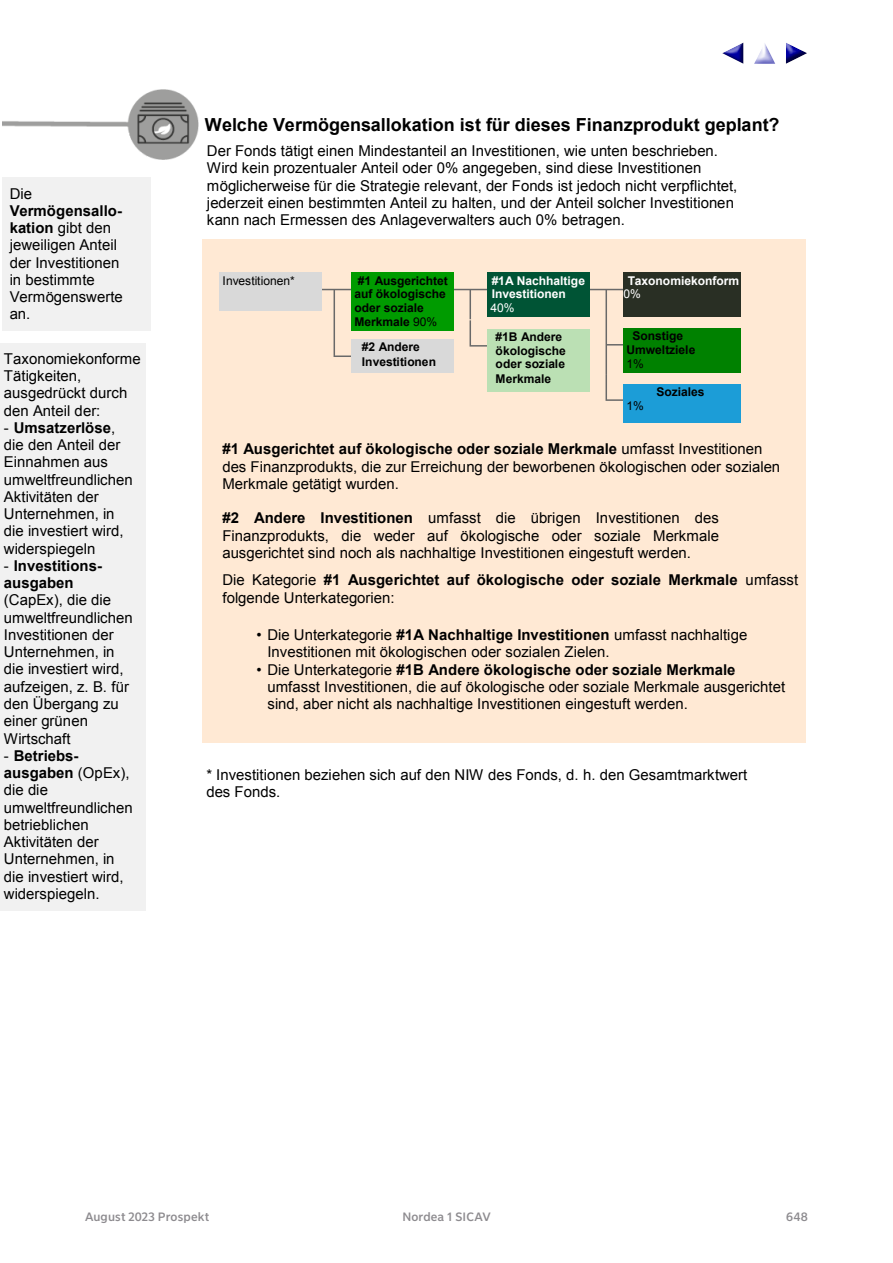
<style>
.page{position:relative;width:893px;height:1263px;background:#fff}
.page>*{position:absolute;margin:0;border:0;box-sizing:border-box;transform-origin:0 0}
.t1{font:700 18px "Arial";color:#000}
.t2{font:15px/17.2px "Arial";color:#000}
.t3{font:700 15px/17.1px "Arial";color:#000}
.t4{font:700 12px/14px "Arial";color:#000}
.t5{font:700 12px/13.6px "Arial";color:#fff}
.t6{font:500 12px "Nordea Sans Small";letter-spacing:.01em;color:#8d8b8f}
.t7{font:12px "Arial";color:#000}
.t8{font:12px "Arial";color:#fff}
.s1{font-weight:700}
.s2{font-weight:400}
</style>
<div class="page">
<div style="left:722px;top:43px;width:21px;height:21px;background:#0000a4;opacity:.5"></div>
<div style="left:786px;top:44px;width:21px;height:20px;background:#000;opacity:.5"></div>
<div style="left:754px;top:43px;width:21px;height:21px;background:#0000a4;opacity:.65"></div>
<img style="left:3px;top:90px;width:195px;height:69px">
<div style="left:0;top:343px;width:145px;height:568px;background:#f1f1f1"></div>
<div style="left:2px;top:178px;width:149px;height:153px;background:#f1f1f1"></div>
<div style="left:202px;top:239px;width:604px;height:499px;background:#ffe9d4"></div>
<div style="left:623px;top:384px;width:118px;height:38px;background:#1c9dd7"></div>
<div style="left:351px;top:339px;width:102px;height:34px;background:#d9d9d9"></div>
<div style="left:623px;top:329px;width:118px;height:44px;background:#008100"></div>
<div style="left:487px;top:329px;width:102px;height:62px;background:#bbe0b4"></div>
<div style="left:623px;top:272px;width:118px;height:45px;background:#292f24"></div>
<div style="left:487px;top:272px;width:102px;height:45px;background:#005435"></div>
<div style="left:351px;top:273px;width:102px;height:58px;background:#009b00"></div>
<div style="left:219px;top:272px;width:102px;height:39px;background:#d9d9d9"></div>
<img style="left:321px;top:273px;width:1px;height:38px">
<hr style="left:0;top:1220px;width:893px;height:1px;background:#e6007d">
<hr style="left:0;top:42px;width:893px;height:1px;background:#e6007d">
<hr style="left:0;top:210px;width:893px;height:1px;background:#e6007d">
<hr style="left:0;top:379px;width:893px;height:1px;background:#e6007d">
<hr style="left:0;top:547px;width:893px;height:1px;background:#e6007d">
<hr style="left:0;top:715px;width:893px;height:1px;background:#e6007d">
<hr style="left:0;top:883px;width:893px;height:1px;background:#e6007d">
<hr style="left:0;top:1052px;width:893px;height:1px;background:#e6007d">
<p class="t2" style="left:10px;top:185px;width:24px">Die</p>
<p class="t2" style="left:10px;top:202px;width:115px"><span class="s1">Vermögensallo&shy;kation</span> gibt den jeweiligen Anteil der Investitionen in bestimmte<br>Vermögenswerte an.</p>
<p class="t2" style="left:4px;top:350px;width:138px">Taxonomiekonforme<br>Tätigkeiten, ausgedrückt durch den Anteil der:</p>
<p class="t2" style="left:4px;top:419px;width:130px">- <span class="s1">Umsatzerlöse</span>, die den Anteil der<br>Einnahmen aus umweltfreundlichen<br>Aktivitäten der<br>Unternehmen, in die investiert wird, widerspiegeln</p>
<p class="t3" style="left:4px;top:558px;width:100px"><span class="s2">-</span> Investitions&shy;ausgaben</p>
<p class="t2" style="left:4px;top:592px;width:130px">(CapEx), die die umweltfreundlichen<br>Investitionen der<br>Unternehmen, in die investiert wird, aufzeigen, z. B. für den Übergang zu einer grünen<br>Wirtschaft</p>
<p class="t2" style="left:4px;top:747px;width:130px">- <span class="s1">Betriebs&shy;ausgaben</span> (OpEx), die die umweltfreundlichen betrieblichen<br>Aktivitäten der<br>Unternehmen, in die investiert wird, widerspiegeln.</p>
<p class="t1" style="left:205px;top:113px;width:576px">Welche Vermögensallokation ist für dieses Finanzprodukt geplant?</p>
<p class="t2" style="left:207px;top:142px;width:532px">Der Fonds tätigt einen Mindestanteil an Investitionen, wie unten beschrieben.<br>Wird kein prozentualer Anteil oder 0% angegeben, sind diese Investitionen möglicherweise für die Strategie relevant, der Fonds ist jedoch nicht verpflichtet, jederzeit einen bestimmten Anteil zu halten, und der Anteil solcher Investitionen kann nach Ermessen des Anlageverwalters auch 0% betragen.</p>
<p class="t7" style="left:223px;top:273px;width:74px">Investitionen*</p>
<p class="t4" style="left:354px;top:274px;width:95px">#1 Ausgerichtet auf ökologische oder soziale<br>Merkmale <span class="s2">90%</span></p>
<p class="t5" style="left:492px;top:274px;width:95px">#1A Nachhaltige<br>Investitionen</p>
<p class="t8" style="left:490px;top:300px;width:26px">40%</p>
<p class="t5" style="left:628px;top:274px;width:113px">Taxonomiekonform</p>
<p class="t8" style="left:623px;top:286px;width:19px">0%</p>
<p class="t4" style="left:362px;top:340px;width:76px;line-height:14.5px">#2 Andere<br>Investitionen</p>
<p class="t4" style="left:626px;top:330px;width:70px;text-align:center">Sonstige<br>Umweltziele</p>
<p class="t4" style="left:496px;top:330px;width:72px">#1B Andere ökologische oder soziale<br>Merkmale</p>
<p class="t7" style="left:626px;top:356px;width:19px">1%</p>
<p class="t7" style="left:626px;top:398px;width:19px">1%</p>
<p class="t4" style="left:656px;top:385px;width:50px">Soziales</p>
<p class="t2" style="left:222px;top:440px;width:559px"><span class="s1">#1 Ausgerichtet auf ökologische oder soziale Merkmale</span> umfasst Investitionen des Finanzprodukts, die zur Erreichung der beworbenen ökologischen oder sozialen<br>Merkmale getätigt wurden.</p>
<p class="t2" style="left:222px;top:509px;width:498px;text-align:justify"><span class="s1">#2 Andere Investitionen</span> umfasst die übrigen Investitionen des Finanzprodukts, die weder auf ökologische oder soziale Merkmale ausgerichtet sind noch als nachhaltige Investitionen eingestuft werden.</p>
<p class="t3" style="left:222px;top:572px;width:577px"><span class="s2">Die Kategorie</span> #1 Ausgerichtet auf ökologische oder soziale Merkmale <span class="s2">umfasst folgende Unterkategorien:</span></p>
<p class="t2" style="left:267px;top:626px;width:481px;text-indent:-11px">• Die Unterkategorie <span class="s1">#1A Nachhaltige Investitionen</span> umfasst nachhaltige<br>Investitionen mit ökologischen oder sozialen Zielen.</p>
<p class="t2" style="left:267px;top:660px;width:519px;text-indent:-11px">• Die Unterkategorie <span class="s1">#1B Andere ökologische oder soziale Merkmale </span>umfasst Investitionen, die auf ökologische oder soziale Merkmale ausgerichtet sind, aber nicht als nachhaltige Investitionen eingestuft werden.</p>
<p class="t2" style="left:206px;top:766px;width:542px">* Investitionen beziehen sich auf den NIW des Fonds, d. h. den Gesamtmarktwert des Fonds.</p>
<p class="t6" style="left:85px;top:1209px;width:126px">August 2023 Prospekt</p>
<p class="t6" style="left:402px;top:1209px;width:90px">Nordea 1 SICAV</p>
<p class="t6" style="left:786px;top:1209px;width:23px">648</p>
</div>
